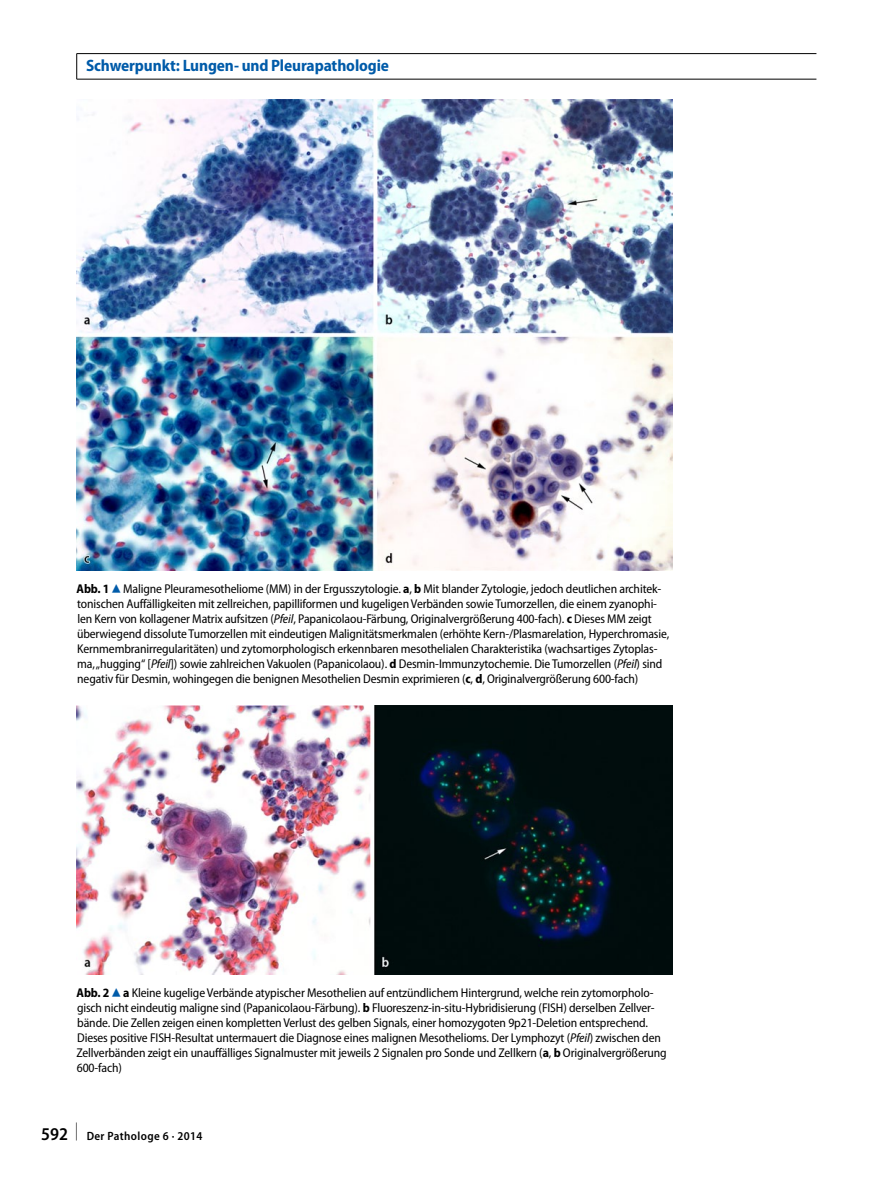
<style>
.page{position:relative;width:893px;height:1187px;background:#fff}
.page>*{position:absolute;margin:0;border:0;box-sizing:border-box;transform-origin:0 0}
.t1{font:600 semi-condensed 18px "Myriad Pro";color:#000}
.t2{font:700 semi-condensed 16.5px "Myriad Pro";letter-spacing:-.005em;color:#005ba9}
._024_abb_legende{font:semi-condensed 12.75px/15px "Myriad Pro";letter-spacing:-.01em;color:#000}
.t3{font:600 semi-condensed 12px "Myriad Pro";letter-spacing:.03em;color:#000}
.s1{font-weight:700}
.s2{font-family:"S Buttons";font-stretch:normal;font-size:14.25px;color:#005ba9}
.s3{font-style:italic}
</style>
<div class="page">
<img style="left:77px;top:100px;width:595px;height:470px">
<img style="left:77px;top:705px;width:595px;height:269px">
<hr style="left:77px;top:53px;width:739px;height:1px;background:#000">
<svg style="left:76px;top:54px;width:1px;height:25px"></svg>
<hr style="left:77px;top:79px;width:739px;height:1px;background:#000">
<p class="t2" style="left:86px;top:57px;width:304px">Schwerpunkt: Lungen- und Pleurapathologie</p>
<p class="_024_abb_legende" style="left:77px;top:581px;width:594px"><span class="s1">Abb. 1</span><span class="s2">8</span>Maligne Pleuramesotheliome (MM) in der Ergusszytologie. <span class="s1">a</span>, <span class="s1">b</span> Mit blander Zytologie, jedoch deutlichen architek&shy;tonischen Auffälligkeiten mit zellreichen, papilliformen und kugeligen Verbänden sowie Tumorzellen, die einem zyanophi&shy;len Kern von kollagener Matrix aufsitzen (<span class="s3">Pfeil</span>, Papanicolaou-Färbung, Originalvergrößerung 400-fach). <span class="s1">c</span> Dieses MM zeigt überwiegend dissolute Tumorzellen mit eindeutigen Malignitätsmerkmalen (erhöhte Kern-/Plasmarelation, Hyperchromasie, Kernmembranirregularitäten) und zytomorphologisch erkennbaren mesothelialen Charakteristika (wachsartiges Zytoplas&shy;ma,„hugging“ [<span class="s3">Pfeil</span>]) sowie zahlreichen Vakuolen (Papanicolaou). <span class="s1">d</span> Desmin-Immunzytochemie. Die Tumorzellen (<span class="s3">Pfeil</span>) sind negativ für Desmin, wohingegen die benignen Mesothelien Desmin exprimieren (<span class="s1">c</span>, <span class="s1">d</span>, Originalvergrößerung 600-fach)</p>
<p class="_024_abb_legende" style="left:76px;top:985px;width:592px"><span class="s1">Abb. 2</span><span class="s2">8</span><span class="s1">a</span> Kleine kugelige Verbände atypischer Mesothelien auf entzündlichem Hintergrund, welche rein zytomorpholo&shy;gisch nicht eindeutig maligne sind (Papanicolaou-Färbung). <span class="s1">b</span> Fluoreszenz-in-situ-Hybridisierung (FISH) derselben Zellver&shy;bände. Die Zellen zeigen einen kompletten Verlust des gelben Signals, einer homozygoten 9p21-Deletion entsprechend.<br>Dieses positive FISH-Resultat untermauert die Diagnose eines malignen Mesothelioms. Der Lymphozyt (<span class="s3">Pfeil</span>) zwischen den Zellverbänden zeigt ein unauffälliges Signalmuster mit jeweils 2 Signalen pro Sonde und Zellkern (<span class="s1">a</span>, <span class="s1">b</span> Originalvergrößerung 600-fach)</p>
<p class="t1" style="left:41px;top:1123px;width:28px">592</p>
<p class="t3" style="left:76px;top:1129px;width:128px"><sup>|</sup> Der Pathologe 6 · 2014</p>
</div>
